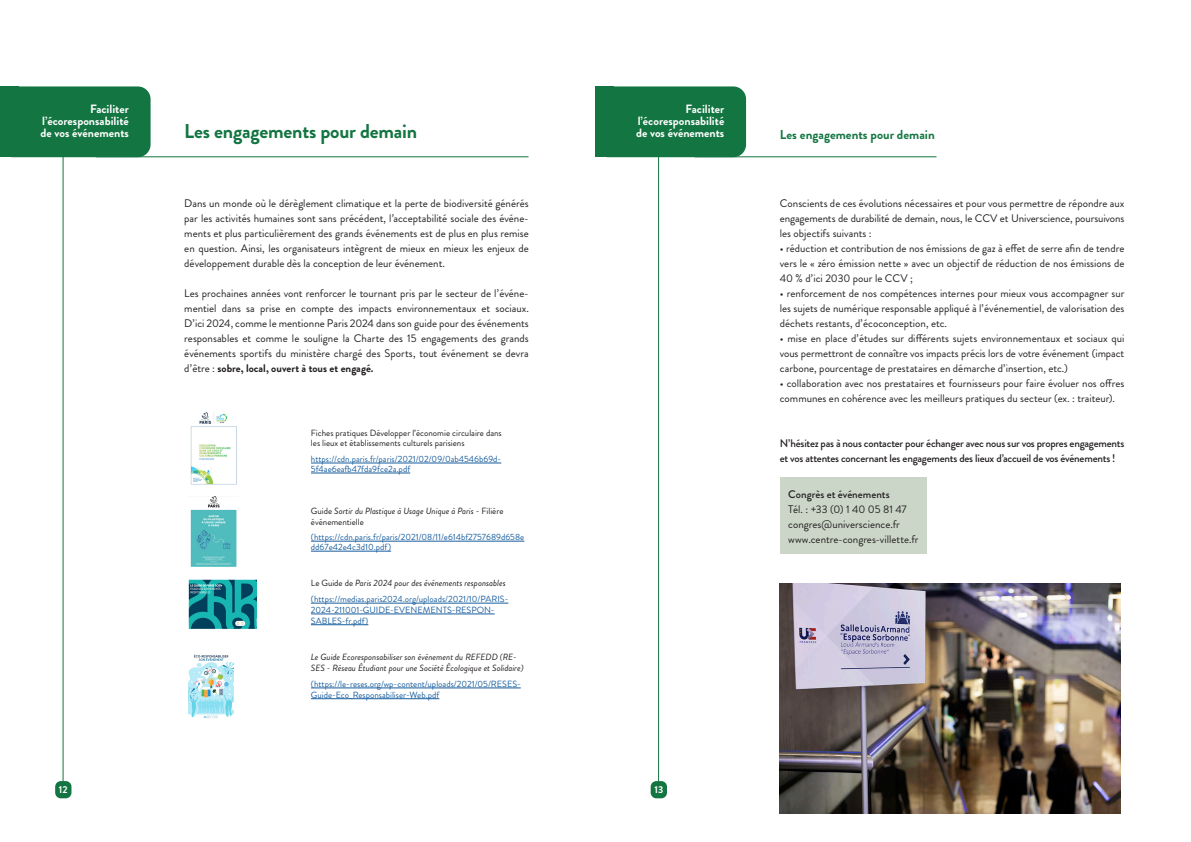
<style>
.page{position:relative;width:1191px;height:842px;background:#fff}
.page>*{position:absolute;margin:0;border:0;box-sizing:border-box;transform-origin:0 0}
.t1{font:700 20px "Brandon Grotesque";letter-spacing:-.01em;color:#137541}
.t2{font:700 13px "Brandon Grotesque";color:#137541}
.t3{font:700 12px/12px "Brandon Grotesque";color:#fff;text-align:justify}
.t4{font:11px/15px "Brandon Grotesque";color:#231f20;text-align:justify}
.t5{font:500 11px/15px "Brandon Grotesque";letter-spacing:-.02em;color:#231f20}
.t6{font:500 11px "Brandon Grotesque";color:#231f20}
.t7{font:700 10px "Brandon Grotesque";color:#fff}
.t8{font:9px/10.8px "Brandon Grotesque";color:#175d9e}
.t9{font:italic 9px/10.8px "Brandon Grotesque";color:#231f20}
.t10{font:9px/10px "Brandon Grotesque";color:#231f20}
.s1{font-weight:700}
.s2{font-style:normal}
</style>
<div class="page">
<hr style="left:63px;top:149px;width:1px;height:637px;background:#137541">
<hr style="left:658px;top:149px;width:1px;height:637px;background:#137541">
<div style="left:55px;top:781px;width:16px;height:17px;background:#137541;border-radius:6px"></div>
<div style="left:650px;top:781px;width:17px;height:17px;background:#137541;border-radius:6px"></div>
<div style="left:0;top:86px;width:151px;height:71px;background:#137541;border-radius:13px"></div>
<div style="left:0;top:86px;width:19px;height:71px;background:#137541"></div>
<div style="left:595px;top:86px;width:151px;height:71px;background:#137541;border-radius:13px"></div>
<div style="left:595px;top:86px;width:19px;height:71px;background:#137541"></div>
<div style="left:780px;top:477px;width:146px;height:76px;background:#cbd6c8"></div>
<img style="left:780px;top:584px;width:340px;height:229px">
<hr style="left:694px;top:157px;width:242px;height:1px;background:#137541">
<img style="left:190px;top:412px;width:47px;height:72px">
<hr style="left:311px;top:463px;width:190px;height:1px;background:#175d9e">
<hr style="left:311px;top:473px;width:99px;height:1px;background:#175d9e">
<img style="left:190px;top:497px;width:47px;height:69px">
<hr style="left:311px;top:541px;width:213px;height:1px;background:#175d9e">
<hr style="left:311px;top:551px;width:80px;height:1px;background:#175d9e">
<img style="left:188px;top:579px;width:68px;height:50px">
<hr style="left:311px;top:603px;width:197px;height:1px;background:#175d9e">
<hr style="left:311px;top:614px;width:184px;height:1px;background:#175d9e">
<hr style="left:311px;top:624px;width:57px;height:1px;background:#175d9e">
<img style="left:188px;top:654px;width:45px;height:64px">
<hr style="left:311px;top:688px;width:210px;height:1px;background:#175d9e">
<hr style="left:311px;top:698px;width:128px;height:1px;background:#175d9e">
<hr style="left:96px;top:157px;width:432px;height:1px;background:#137541">
<p class="t3" style="left:41px;top:103px;width:90px;text-indent:49px">Faciliter l’écoresponsabilité de vos événements</p>
<p class="t3" style="left:636px;top:103px;width:90px;text-indent:49px">Faciliter l’écoresponsabilité de vos événements</p>
<p class="t1" style="left:184px;top:117px;width:234px">Les engagements pour demain</p>
<p class="t4" style="left:184px;top:196px;width:346px">Dans un monde où le dérèglement climatique et la perte de biodiversité générés par les activités humaines sont sans précédent, l’acceptabilité sociale des événe&shy;ments et plus particulièrement des grands événements est de plus en plus remise en question. Ainsi, les organisateurs intègrent de mieux en mieux les enjeux de développement durable dès la conception de leur événement.</p>
<p class="t4" style="left:184px;top:286px;width:346px">Les prochaines années vont renforcer le tournant pris par le secteur de l’événe&shy;mentiel dans sa prise en compte des impacts environnementaux et sociaux.<br>D’ici 2024, comme le mentionne Paris 2024 dans son guide pour des événements responsables et comme le souligne la Charte des 15 engagements des grands événements sportifs du ministère chargé des Sports, tout événement se devra d’être : <span class="s1">sobre, local, ouvert à tous et engagé.</span></p>
<p class="t10" style="left:311px;top:428px;width:192px">Fiches pratiques Développer l’économie circulaire dans les lieux et établissements culturels parisiens</p>
<p class="t8" style="left:311px;top:454px;width:192px;line-height:10px">https://cdn.paris.fr/paris/2021/02/09/0ab4546b69d-<br>5f4ae6eafb47fda9fce2a.pdf</p>
<p class="t9" style="left:311px;top:505px;width:194px"><span class="s2">Guide</span> Sortir du Plastique à Usage Unique à Paris <span class="s2">- Filière événementielle</span></p>
<p class="t8" style="left:311px;top:532px;width:215px;line-height:10px">(https://cdn.paris.fr/paris/2021/08/11/e614bf2757689d658e dd67e42e4c3d10.pdf)</p>
<p class="t9" style="left:311px;top:577px;width:196px"><span class="s2">Le Guide de</span> Paris 2024 pour des événements responsables</p>
<p class="t8" style="left:311px;top:594px;width:199px">(https://medias.paris2024.org/uploads/2021/10/PARIS-<br>2024-211001-GUIDE-EVENEMENTS-RESPON-<br>SABLES-fr.pdf)</p>
<p class="t9" style="left:311px;top:651px;width:214px">Le Guide Ecoresponsabiliser son événement du REFEDD (RE-<br>SES - Réseau Étudiant pour une Société Écologique et Solidaire)</p>
<p class="t8" style="left:311px;top:679px;width:211px">(https://le-reses.org/wp-content/uploads/2021/05/RESES-<br>Guide-Eco_Responsabiliser-Web.pdf</p>
<p class="t7" style="left:59px;top:782px;width:10px">12</p>
<p class="t7" style="left:654px;top:782px;width:10px">13</p>
<p class="t2" style="left:780px;top:125px;width:156px">Les engagements pour demain</p>
<p class="t4" style="left:780px;top:196px;width:346px">Conscients de ces évolutions nécessaires et pour vous permettre de répondre aux engagements de durabilité de demain, nous, le CCV et Universcience, poursuivons les objectifs suivants :</p>
<p class="t4" style="left:780px;top:241px;width:346px">• réduction et contribution de nos émissions de gaz à effet de serre afin de tendre vers le « zéro émission nette » avec un objectif de réduction de nos émissions de 40 % d’ici 2030 pour le CCV ;</p>
<p class="t4" style="left:780px;top:286px;width:346px">• renforcement de nos compétences internes pour mieux vous accompagner sur les sujets de numérique responsable appliqué à l’événementiel, de valorisation des déchets restants, d’écoconception, etc.</p>
<p class="t4" style="left:780px;top:331px;width:346px">• mise en place d’études sur différents sujets environnementaux et sociaux qui vous permettront de connaître vos impacts précis lors de votre événement (impact carbone, pourcentage de prestataires en démarche d’insertion, etc.)</p>
<p class="t4" style="left:780px;top:376px;width:346px">• collaboration avec nos prestataires et fournisseurs pour faire évoluer nos offres communes en cohérence avec les meilleurs pratiques du secteur (ex. : traiteur).</p>
<p class="t5" style="left:780px;top:436px;width:346px">N’hésitez pas à nous contacter pour échanger avec nous sur vos propres engagements et vos attentes concernant les engagements des lieux d’accueil de vos événements !</p>
<p class="t6" style="left:788px;top:486px;width:103px">Congrès et événements</p>
<p class="t4" style="left:788px;top:502px;width:120px">Tél. : +33 (0) 1 40 05 81 47</p>
<p class="t4" style="left:788px;top:517px;width:113px">congres@universcience.fr</p>
<p class="t4" style="left:788px;top:532px;width:132px">www.centre-congres-villette.fr</p>
</div>
